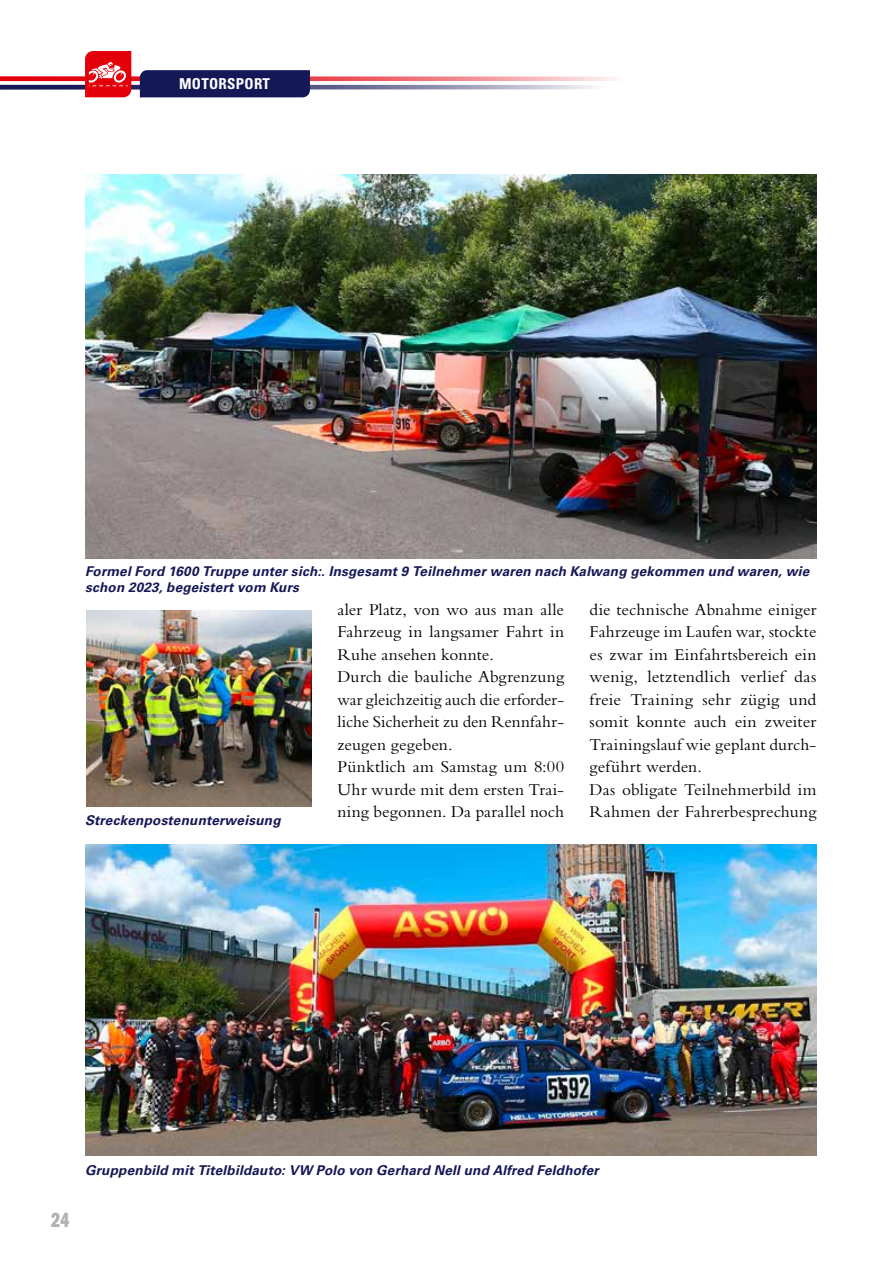
<style>
.page{position:relative;width:893px;height:1263px;background:#fff}
.page>*{position:absolute;margin:0;border:0;box-sizing:border-box;transform-origin:0 0}
.t1{font:21px "ITC Franklin Gothic Std Dm Cp";color:#b2b2b2}
.t2{font:17.25px/22.5px "Bembo Std";letter-spacing:.005em;color:#000}
.t3{font:700 condensed 15px "Univers LT Std";letter-spacing:.02em;color:#fff}
.t4{font:italic 700 13.5px/15.8px "Univers LT Std";letter-spacing:.015em;color:#151856}
</style>
<div class="page">
<img style="left:85px;top:174px;width:731px;height:384px">
<img style="left:86px;top:611px;width:226px;height:195px">
<img style="left:85px;top:844px;width:731px;height:311px">
<svg style="left:0;top:77px;width:614px;height:4px;background:#ee6e74"></svg>
<svg style="left:0;top:85px;width:593px;height:4px;background:#7a7c9f"></svg>
<svg style="left:85px;top:51px;width:46px;height:46px;background:#e72a33"></svg>
<div style="left:140px;top:70px;width:170px;height:27px;background:#151856"></div>
<p class="t3" style="left:179px;top:75px;width:93px">MOTORSPORT</p>
<p class="t4" style="left:85px;top:564px;width:726px">Formel Ford 1600 Truppe unter sich:. Insgesamt 9 Teilnehmer waren nach Kalwang gekommen und waren, wie schon 2023, begeistert vom Kurs</p>
<p class="t4" style="left:85px;top:812px;width:197px">Streckenpostenunterweisung</p>
<p class="t2" style="left:337px;top:598px;width:228px">aler Platz, von wo aus man alle<br>Fahrzeug in langsamer Fahrt in<br>Ruhe ansehen konnte.<br>Durch die bauliche Abgrenzung war gleichzeitig auch die erforder&shy;liche Sicherheit zu den Rennfahr&shy;zeugen gegeben.<br>Pünktlich am Samstag um 8:00<br>Uhr wurde mit dem ersten Trai&shy;ning begonnen. Da parallel noch</p>
<p class="t2" style="left:590px;top:598px;width:228px">die technische Abnahme einiger<br>Fahrzeuge im Laufen war, stockte es zwar im Einfahrtsbereich ein wenig, letztendlich verlief das freie Training sehr zügig und somit konnte auch ein zweiter<br>Trainingslauf wie geplant durch&shy;geführt werden.<br>Das obligate Teilnehmerbild im<br>Rahmen der Fahrerbesprechung</p>
<p class="t1" style="left:51px;top:1209px;width:20px">24</p>
<p class="t4" style="left:85px;top:1162px;width:515px">Gruppenbild mit Titelbildauto: VW Polo von Gerhard Nell und Alfred Feldhofer</p>
</div>
